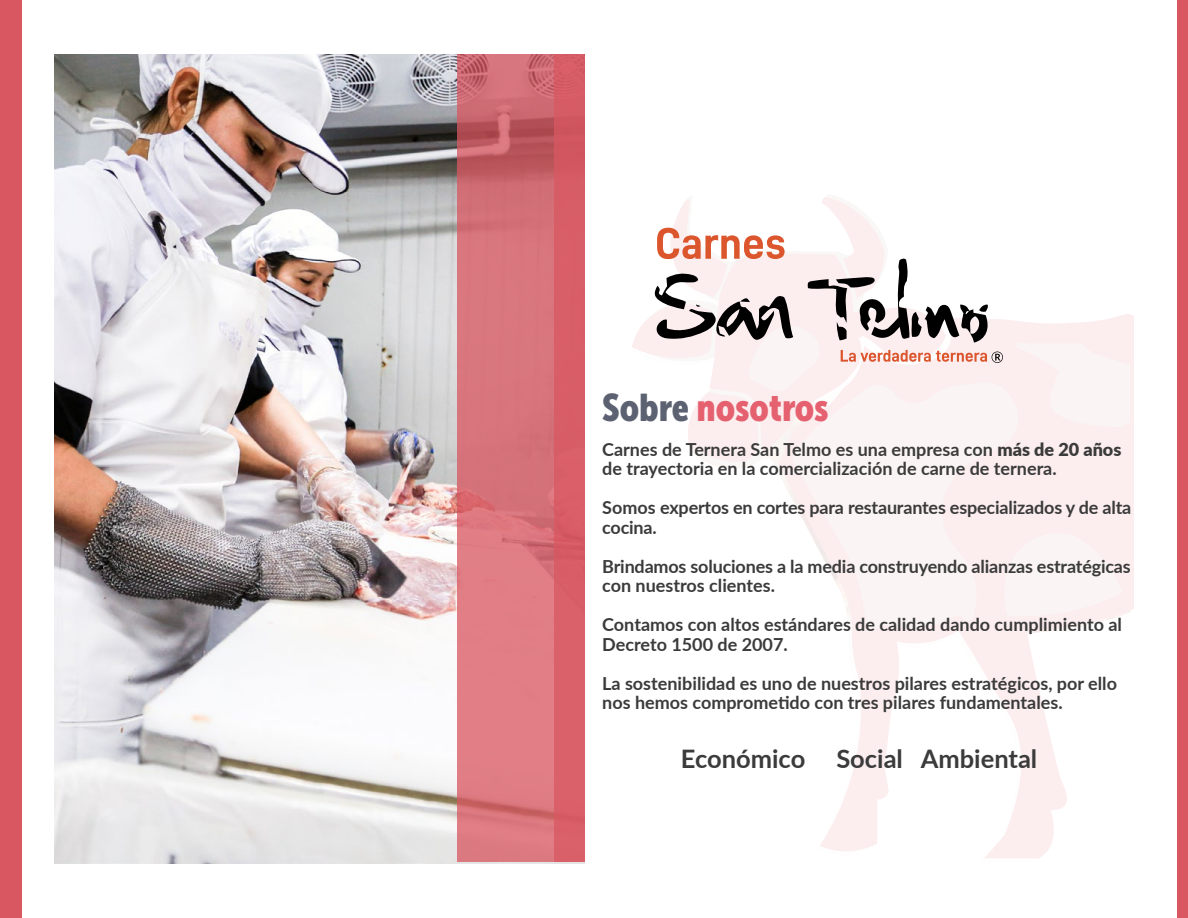
<style>
.page{position:relative;width:1188px;height:918px;background:#fff}
.page>*{position:absolute;margin:0;border:0;box-sizing:border-box;transform-origin:0 0}
.t1{font:38.25px "Museo Sans Condensed 900";color:#e56170}
.t2{font:700 25.5px "Lato";color:#3b3b3b}
.t3{font:700 18px/19.5px "Lato";color:#3b3b3b}
.s1{color:#5c6271}
.s2{font-weight:900}
</style>
<div class="page">
<div style="left:0;top:0;width:21px;height:918px;background:#d95761"></div>
<div style="left:1177px;top:0;width:11px;height:917px;background:#d95761"></div>
<img style="left:54px;top:54px;width:531px;height:810px">
<svg style="left:457px;top:54px;width:97px;height:807px;background:#d7747b"></svg>
<div style="left:554px;top:54px;width:31px;height:807px;background:#d85e67"></div>
<svg style="left:778px;top:314px;width:356px;height:544px"></svg>
<div style="left:1019px;top:531px;width:104px;height:86px;background:#faf4f4"></div>
<svg style="left:793px;top:379px;width:226px;height:253px;fill:#faf4f4"></svg>
<div style="left:1015px;top:342px;width:115px;height:85px;background:#faf4f4"></div>
<svg style="left:632px;top:197px;width:371px;height:265px"></svg>
<h1 class="t1" style="left:602px;top:386px;width:228px"><span class="s1">Sobre</span> nosotros</h1>
<p class="t3" style="left:602px;top:439px;width:521px">Carnes de Ternera San Telmo es una empresa con <span class="s2">más de 20 años </span>de trayectoria en la comercialización de carne de ternera.</p>
<p class="t3" style="left:602px;top:497px;width:531px">Somos expertos en cortes para restaurantes especializados y de alta cocina.</p>
<p class="t3" style="left:602px;top:556px;width:530px">Brindamos soluciones a la media construyendo alianzas estratégicas con nuestros clientes.</p>
<p class="t3" style="left:602px;top:614px;width:521px">Contamos con altos estándares de calidad dando cumplimiento al<br>Decreto 1500 de 2007.</p>
<p class="t3" style="left:602px;top:673px;width:516px">La sostenibilidad es uno de nuestros pilares estratégicos, por ello nos hemos comprometido con tres pilares fundamentales.</p>
<h2 class="t2" style="left:681px;top:740px;width:358px">Económico Social Ambiental</h2>
</div>
